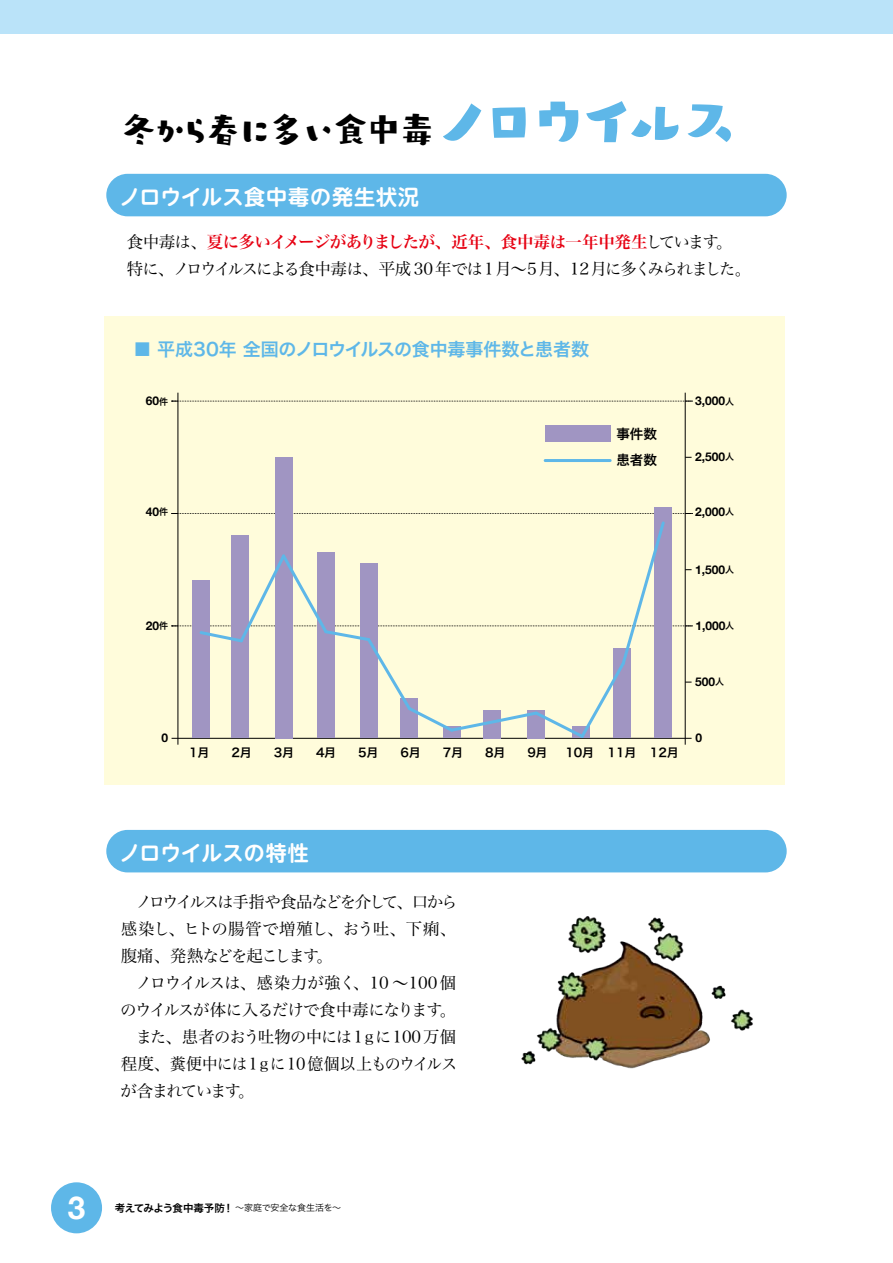
<style>
.page{position:relative;width:893px;height:1263px;background:#fff}
.page>*{position:absolute;margin:0;border:0;box-sizing:border-box;transform-origin:0 0}
.t1{font:37.5px "Baby Pop Std EB";letter-spacing:-.16em;color:#000}
.t2{font:700 31.5px "Helvetica Neue";color:#fff}
.t3{font:700 21px "UD Shin M Go Pr 6 De";letter-spacing:.045em;color:#fff}
.t4{font:700 21px "UD Shin M Go Pr 6 De";letter-spacing:.02em;color:#fff}
.t5{font:18px "Hira Kaku Pro W6";letter-spacing:-.005em;color:#5eb7e8}
.t6{font:16.5px "Hira Min Pro W3";letter-spacing:-.09em;color:#000}
.t7{font:16.5px "Hira Min Pro W6";letter-spacing:-.04em;color:#e60012}
.t8{font:16.5px "Hira Min Pro W3";letter-spacing:-.01em;color:#000}
.t9{font:16.5px "Hira Min Pro W3";letter-spacing:-.04em;color:#000}
.t10{font:16.5px "Hira Min Pro W3";letter-spacing:-.13em;color:#000}
.t11{font:16.5px "Hira Min Pro W3";letter-spacing:-.07em;color:#000}
.t12{font:16.5px "Hira Min Pro W3";letter-spacing:-.025em;color:#000}
.t13{font:16.5px "Hira Min Pro W3";letter-spacing:.01em;color:#000}
.t14{font:16.5px "Hira Min Pro W3";letter-spacing:-.11em;color:#000}
.t15{font:13.5px/26px "Hira Kaku Pro W6";color:#000}
.t16{font:700 12px "Helvetica Neue";color:#000}
.t17{font:12px "Hira Kaku Pro W6";letter-spacing:-.025em;color:#000}
.t18{font:10.5px "Hira Kaku Pro W6";letter-spacing:-.045em;color:#000}
.s1{font-size:67.5px;color:#5eb7e8}
.s2{font-family:"Hira Min Pro W3";color:#000}
.s3{font-family:"Hira Kaku Pro W6";font-weight:400;font-size:9px}
.s4{font-family:"Hira Kaku Pro W3";font-size:9px}
</style>
<div class="page">
<div style="left:51px;top:1182px;width:51px;height:51px;background:#5eb7e8;border-radius:50%"></div>
<div style="left:0;top:0;width:893px;height:34px;background:#bae3f9"></div>
<div style="left:106px;top:174px;width:681px;height:42px;background:#5eb7e8;border-radius:21px"></div>
<div style="left:106px;top:830px;width:681px;height:42px;background:#5eb7e8;border-radius:21px"></div>
<img style="left:521px;top:916px;width:232px;height:153px">
<div style="left:104px;top:317px;width:680px;height:468px;background:#fffcdb"></div>
<hr style="left:178px;top:393px;width:1px;height:352px;background:#000">
<hr style="left:685px;top:393px;width:1px;height:352px;background:#000">
<svg style="left:172px;top:401px;width:521px;height:1px"></svg>
<div style="left:545px;top:425px;width:65px;height:17px;background:#a095c2"></div>
<hr style="left:545px;top:459px;width:65px;height:3px;background:#5eb7e8">
<div style="left:276px;top:457px;width:17px;height:281px;background:#a095c2"></div>
<div style="left:654px;top:508px;width:17px;height:230px;background:#a095c2"></div>
<svg style="left:172px;top:513px;width:521px;height:227px"></svg>
<h1 class="t1" style="left:120px;top:101px;width:626px">冬から春に多い食中毒<span class="s1">ノロウイルス</span></h1>
<p class="t3" style="left:120px;top:179px;width:301px">ノロウイルス食中毒の発生状況</p>
<p class="t7" style="left:110px;top:227px;width:624px"><span class="s2">　食中毒は、</span>夏に多いイメージがありましたが、近年、食中毒は一年中発生<span class="s2">しています。</span></p>
<p class="t6" style="left:110px;top:255px;width:642px">　特に、ノロウイルスによる食中毒は、平成 30 年では1月～5月、12月に多くみられました。</p>
<p class="t5" style="left:134px;top:333px;width:457px">■ 平成30年 全国のノロウイルスの食中毒事件数と患者数</p>
<p class="t16" style="left:146px;top:392px;width:24px">60<span class="s3">件</span></p>
<p class="t16" style="left:695px;top:392px;width:41px">3,000<span class="s3">人</span></p>
<p class="t15" style="left:616px;top:420px;width:42px">事件数患者数</p>
<p class="t16" style="left:695px;top:448px;width:41px">2,500<span class="s3">人</span></p>
<p class="t16" style="left:146px;top:502px;width:24px">40<span class="s3">件</span></p>
<p class="t16" style="left:695px;top:502px;width:41px">2,000<span class="s3">人</span></p>
<p class="t16" style="left:695px;top:560px;width:41px">1,500<span class="s3">人</span></p>
<p class="t16" style="left:146px;top:616px;width:24px">20<span class="s3">件</span></p>
<p class="t16" style="left:695px;top:616px;width:40px">1,000<span class="s3">人</span></p>
<p class="t16" style="left:695px;top:672px;width:31px">500<span class="s3">人</span></p>
<p class="t16" style="left:162px;top:728px;width:8px">0</p>
<p class="t17" style="left:189px;top:742px;width:22px">1月</p>
<p class="t17" style="left:231px;top:742px;width:22px">2月</p>
<p class="t17" style="left:274px;top:742px;width:22px">3月</p>
<p class="t17" style="left:316px;top:742px;width:22px">4月</p>
<p class="t17" style="left:358px;top:742px;width:22px">5月</p>
<p class="t17" style="left:401px;top:742px;width:22px">6月</p>
<p class="t17" style="left:443px;top:742px;width:22px">7月</p>
<p class="t17" style="left:485px;top:742px;width:22px">8月</p>
<p class="t17" style="left:527px;top:742px;width:22px">9月</p>
<p class="t17" style="left:565px;top:742px;width:115px">10月 11月 12月</p>
<p class="t16" style="left:695px;top:728px;width:8px">0</p>
<p class="t4" style="left:120px;top:835px;width:191px">ノロウイルスの特性</p>
<p class="t10" style="left:136px;top:888px;width:323px">ノロウイルスは手指や食品などを介して、口から</p>
<p class="t13" style="left:121px;top:915px;width:337px">感染し、ヒトの腸管で増殖し、おう吐、下痢、</p>
<p class="t6" style="left:121px;top:942px;width:214px">腹痛、発熱などを起こします。</p>
<p class="t8" style="left:121px;top:969px;width:337px">　ノロウイルスは、感染力が強く、10 ～100個</p>
<p class="t11" style="left:120px;top:996px;width:338px">のウイルスが体に入るだけで食中毒になります。</p>
<p class="t12" style="left:136px;top:1023px;width:322px">また、患者のおう吐物の中には1ｇに100万個</p>
<p class="t9" style="left:121px;top:1050px;width:338px">程度、糞便中には1ｇに10億個以上ものウイルス</p>
<p class="t14" style="left:120px;top:1077px;width:136px">が含まれています。</p>
<h2 class="t2" style="left:68px;top:1183px;width:19px">3</h2>
<p class="t18" style="left:115px;top:1198px;width:228px">考えてみよう食中毒予防！<span class="s4">～家庭で安全な食生活を～</span></p>
</div>
